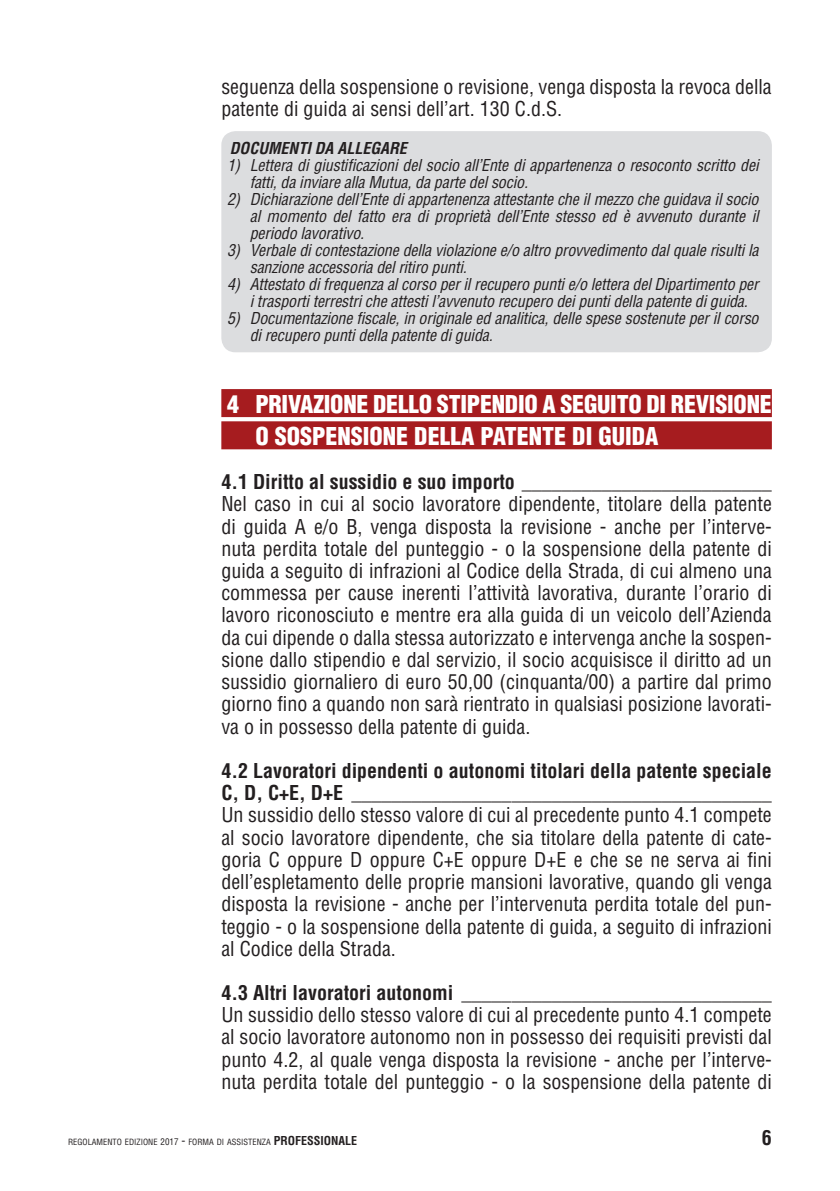
<style>
.page{position:relative;width:840px;height:1191px;background:#fff}
.page>*{position:absolute;margin:0;border:0;box-sizing:border-box;transform-origin:0 0}
.AREE{font:900 condensed 24px "Helvetica LT Std";letter-spacing:-.01em;color:#fff}
.AREE_riga2{font:900 condensed 24px "Helvetica LT Std";color:#fff}
.TESTO{font:condensed 20px/22.2px "Helvetica LT Std";color:#231f20;text-align:justify}
.TITOLETTI{font:700 condensed 20px/22.2px "Helvetica LT Std";color:#231f20}
.allegato_TEST_punti{font:italic condensed 16px/17px "Helvetica LT Std";letter-spacing:-.01em;color:#231f20}
.allegati{font:italic 700 condensed 16px "Helvetica LT Std";color:#231f20}
.t1{font:condensed 8.4px "Helvetica LT Std";color:#231f20}
.s1{font-size:9px}
.s2{font-size:12px}
.s3{font-weight:700;font-size:12px}
</style>
<div class="page">
<div style="left:221px;top:389px;width:550px;height:28px;background:#a61c1f"></div>
<div style="left:221px;top:421px;width:550px;height:28px;background:#a61c1f"></div>
<div style="left:221px;top:131px;width:550px;height:221px;background:#dcdddf;border-radius:14px"></div>
<p class="TESTO" style="left:221px;top:75px;width:551px">seguenza della sospensione o revisione, venga disposta la revoca della patente di guida ai sensi dell’art. 130 C.d.S.</p>
<p class="allegati" style="left:230px;top:138px;width:178px">DOCUMENTI DA ALLEGARE</p>
<p class="allegato_TEST_punti" style="left:249px;top:157px;width:510px;text-indent:-23px">1) Lettera di giustificazioni del socio all’Ente di appartenenza o resoconto scritto dei fatti, da inviare alla Mutua, da parte del socio.</p>
<p class="allegato_TEST_punti" style="left:249px;top:191px;width:510px;text-align:justify;text-indent:-23px">2) Dichiarazione dell’Ente di appartenenza attestante che il mezzo che guidava il socio al momento del fatto era di proprietà dell’Ente stesso ed è avvenuto durante il periodo lavorativo.</p>
<p class="allegato_TEST_punti" style="left:249px;top:242px;width:510px;text-indent:-23px">3) Verbale di contestazione della violazione e/o altro provvedimento dal quale risulti la sanzione accessoria del ritiro punti.</p>
<p class="allegato_TEST_punti" style="left:249px;top:276px;width:510px;text-indent:-23px">4) Attestato di frequenza al corso per il recupero punti e/o lettera del Dipartimento per i trasporti terrestri che attesti l’avvenuto recupero dei punti della patente di guida.</p>
<p class="allegato_TEST_punti" style="left:249px;top:310px;width:510px;text-indent:-23px">5) Documentazione fiscale, in originale ed analitica, delle spese sostenute per il corso di recupero punti della patente di guida.</p>
<p class="AREE" style="left:227px;top:388px;width:546px">4 PRIVAZIONE DELLO STIPENDIO A SEGUITO DI REVISIONE</p>
<p class="AREE_riga2" style="left:255px;top:421px;width:404px">O SOSPENSIONE DELLA PATENTE DI GUIDA</p>
<p class="TITOLETTI" style="left:221px;top:470px;width:551px">4.1 Diritto al sussidio e suo importo _________________________</p>
<p class="TESTO" style="left:221px;top:493px;width:551px">Nel caso in cui al socio lavoratore dipendente, titolare della patente di guida A e/o B, venga disposta la revisione - anche per l’interve&shy;nuta perdita totale del punteggio - o la sospensione della patente di guida a seguito di infrazioni al Codice della Strada, di cui almeno una commessa per cause inerenti l’attività lavorativa, durante l’orario di lavoro riconosciuto e mentre era alla guida di un veicolo dell’Azienda da cui dipende o dalla stessa autorizzato e intervenga anche la sospen&shy;sione dallo stipendio e dal servizio, il socio acquisisce il diritto ad un sussidio giornaliero di euro 50,00 (cinquanta/00) a partire dal primo giorno fino a quando non sarà rientrato in qualsiasi posizione lavorati&shy;va o in possesso della patente di guida.</p>
<p class="TITOLETTI" style="left:221px;top:759px;width:551px">4.2 Lavoratori dipendenti o autonomi titolari della patente speciale<br>C, D, C+E, D+E __________________________________________</p>
<p class="TESTO" style="left:221px;top:804px;width:551px">Un sussidio dello stesso valore di cui al precedente punto 4.1 compete al socio lavoratore dipendente, che sia titolare della patente di cate&shy;goria C oppure D oppure C+E oppure D+E e che se ne serva ai fini dell’espletamento delle proprie mansioni lavorative, quando gli venga disposta la revisione - anche per l’intervenuta perdita totale del pun&shy;teggio - o la sospensione della patente di guida, a seguito di infrazioni al Codice della Strada.</p>
<p class="TITOLETTI" style="left:221px;top:981px;width:551px">4.3 Altri lavoratori autonomi _______________________________</p>
<p class="TESTO" style="left:221px;top:1003px;width:551px">Un sussidio dello stesso valore di cui al precedente punto 4.1 compete al socio lavoratore autonomo non in possesso dei requisiti previsti dal punto 4.2, al quale venga disposta la revisione - anche per l’interve&shy;nuta perdita totale del punteggio - o la sospensione della patente di</p>
<p class="t1" style="left:68px;top:1136px;width:290px">REGOLAMENTO EDIZIONE <span class="s1">2017</span> <span class="s2">-</span> FORMA DI ASSISTENZA <span class="s3">PROFESSIONALE</span></p>
<p class="TITOLETTI" style="left:761px;top:1126px;width:11px">6</p>
</div>
